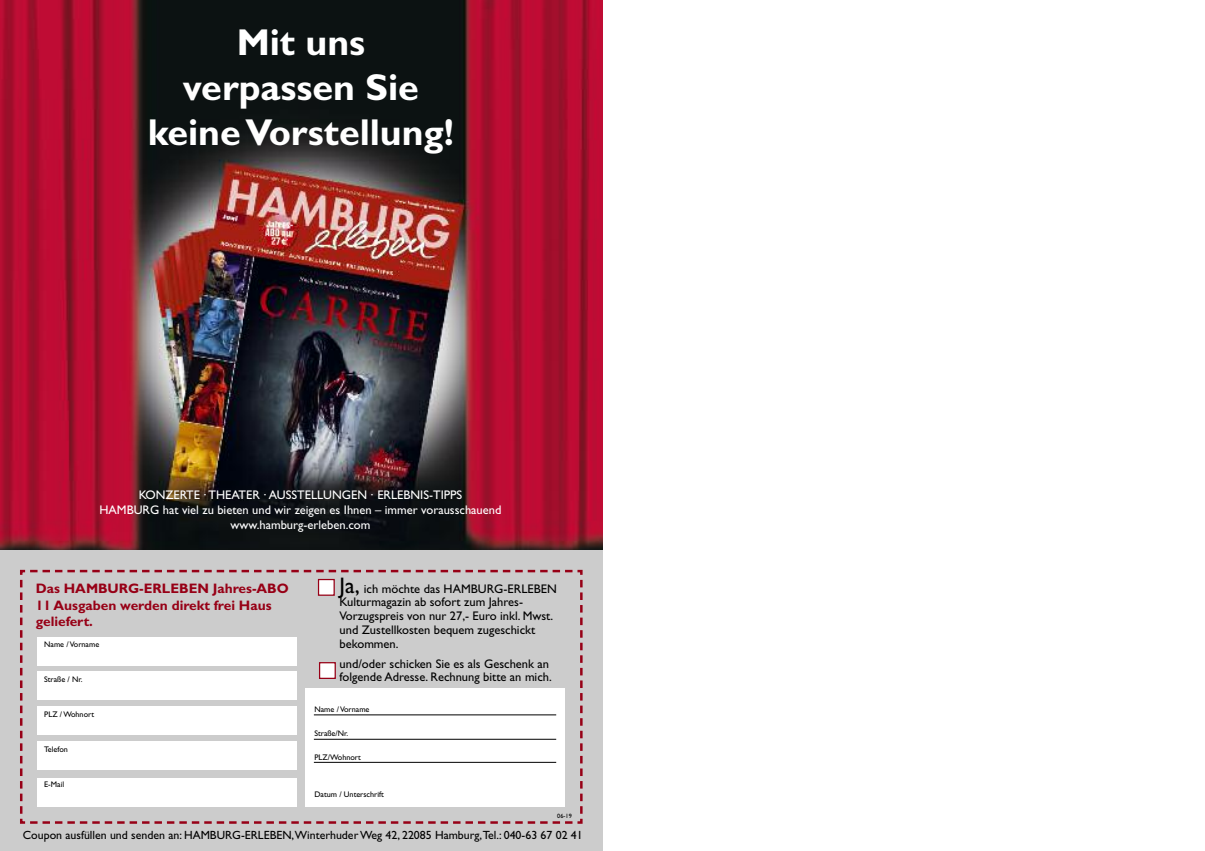
<style>
.page{position:relative;width:1205px;height:851px;background:#fff}
.page>*{position:absolute;margin:0;border:0;box-sizing:border-box;transform-origin:0 0}
.t1{font:700 37.5px/45px "Gill Sans";color:#fff;text-align:center}
.t2{font:700 13.75px/16.5px "Gill Sans";color:#970016}
.t3{font:12.5px/13.8px "Gill Sans";color:#000}
.t4{font:12.5px/15px "Gill Sans";color:#fff;text-align:center}
.t5{font:11.88px "Gill Sans";color:#000}
.t6{font:8.12px "Gill Sans";color:#000}
.t7{font:6.25px "Gill Sans";color:#000}
.s1{font-size:22.5px}
</style>
<div class="page">
<img style="left:0;top:0;width:602px;height:550px">
<div style="left:0;top:550px;width:602px;height:300px;background:#ccc"></div>
<svg style="left:20px;top:569px;width:563px;height:255px"></svg>
<div style="left:37px;top:637px;width:260px;height:29px;background:#fff"></div>
<div style="left:37px;top:671px;width:260px;height:28px;background:#fff"></div>
<div style="left:37px;top:706px;width:260px;height:28px;background:#fff"></div>
<div style="left:37px;top:741px;width:260px;height:28px;background:#fff"></div>
<div style="left:37px;top:777px;width:260px;height:29px;background:#fff"></div>
<div style="left:319px;top:580px;width:14px;height:14px;background:#fff"></div>
<div style="left:318px;top:579px;width:17px;height:16px;border:1px solid #970016"></div>
<div style="left:320px;top:663px;width:15px;height:14px;background:#fff"></div>
<div style="left:319px;top:662px;width:17px;height:17px;border:1px solid #970016"></div>
<div style="left:305px;top:687px;width:260px;height:119px;background:#fff"></div>
<hr style="left:314px;top:714px;width:242px;height:1px;background:#000">
<hr style="left:314px;top:738px;width:242px;height:1px;background:#000">
<hr style="left:314px;top:761px;width:242px;height:1px;background:#000">
<h1 class="t1" style="left:148px;top:23px;width:308px">Mit uns verpassen Sie keineVorstellung!</h1>
<p class="t4" style="left:100px;top:488px;width:403px">KONZERTE · THEATER · AUSSTELLUNGEN · ERLEBNIS-TIPPS<br>HAMBURG hat viel zu bieten und wir zeigen es Ihnen – immer vorausschauend www.hamburg-erleben.com</p>
<p class="t2" style="left:36px;top:581px;width:255px">Das HAMBURG-ERLEBEN Jahres-ABO<br>11 Ausgaben werden direkt frei Haus geliefert.</p>
<p class="t6" style="left:44px;top:641px;width:56px">Name /Vorname</p>
<p class="t6" style="left:44px;top:676px;width:40px">Straße / Nr.</p>
<p class="t6" style="left:44px;top:711px;width:52px">PLZ /Wohnort</p>
<p class="t6" style="left:44px;top:746px;width:25px">Telefon</p>
<p class="t6" style="left:44px;top:781px;width:22px">E-Mail</p>
<p class="t3" style="left:340px;top:582px;width:219px"><span class="s1">Ja,</span> ich möchte das HAMBURG-ERLEBEN<br>Kulturmagazin ab sofort zum Jahres-<br>Vorzugspreis von nur 27,- Euro inkl. Mwst. und Zustellkosten bequem zugeschickt bekommen.</p>
<p class="t3" style="left:340px;top:657px;width:214px">und/oder schicken Sie es als Geschenk an folgende Adresse. Rechnung bitte an mich.</p>
<p class="t6" style="left:314px;top:706px;width:56px">Name /Vorname</p>
<p class="t6" style="left:314px;top:729px;width:35px">Straße/Nr.</p>
<p class="t6" style="left:314px;top:753px;width:48px">PLZ/Wohnort</p>
<p class="t6" style="left:314px;top:791px;width:71px">Datum / Unterschrift</p>
<p class="t7" style="left:557px;top:812px;width:16px">06-19</p>
<p class="t5" style="left:23px;top:830px;width:561px">Coupon ausfüllen und senden an: HAMBURG-ERLEBEN,WinterhuderWeg 42, 22085 Hamburg,Tel.: 040-63 67 02 41</p>
</div>
